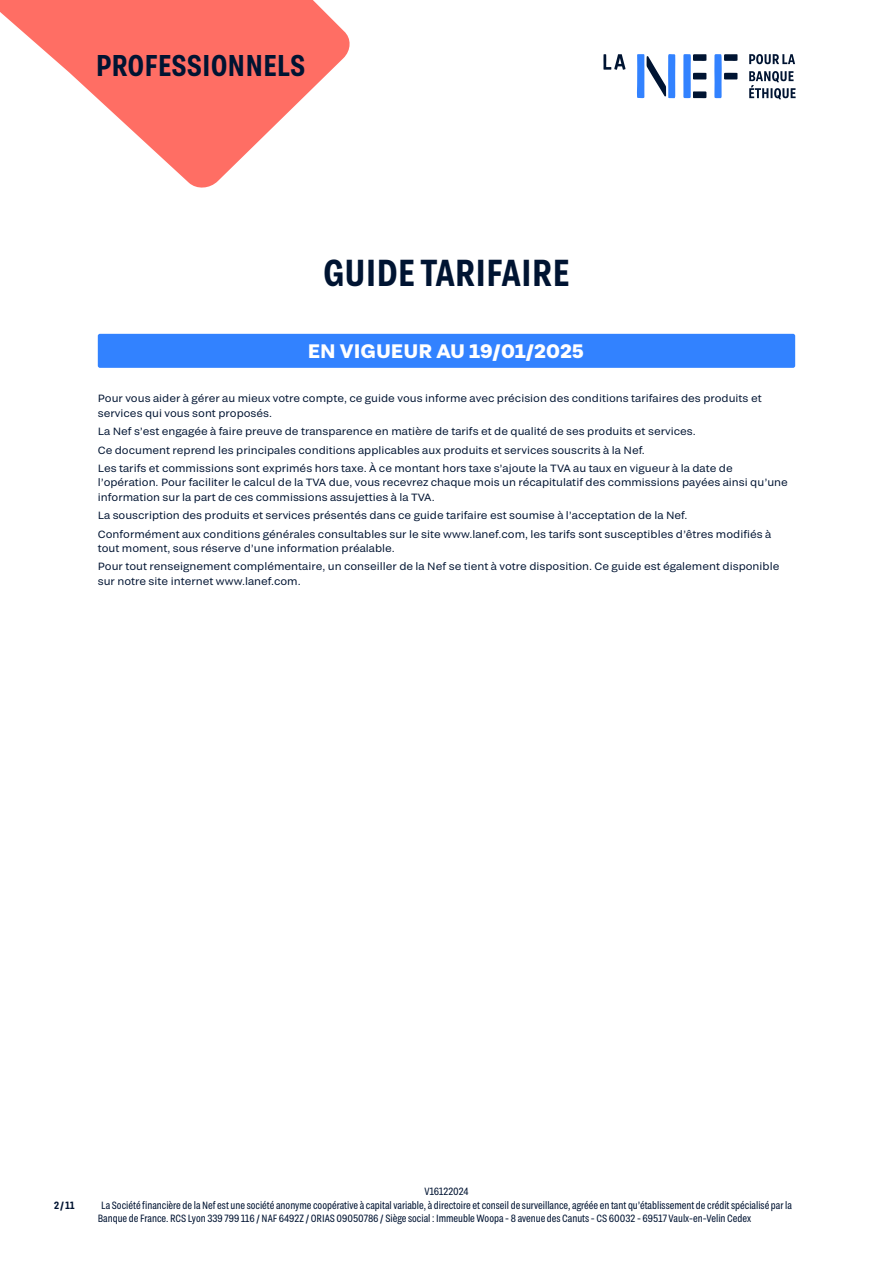
<style>
.page{position:relative;width:893px;height:1263px;background:#fff}
.page>*{position:absolute;margin:0;border:0;box-sizing:border-box;transform-origin:0 0}
.t1{font:600 37.5px "Grtsk Zetta";color:#001432}
.t2{font:600 30px "Grtsk Zetta";color:#001432}
.t3{font:700 19.5px "Grtsk Peta";color:#fff}
.t4{font:10.5px/18.5px "Grtsk Peta";color:#001432}
.t5{font:10.5px "Grtsk Zetta";color:#001432}
.t6{font:600 10.5px "Grtsk Zetta";color:#001432}
</style>
<div class="page">
<svg style="left:0;top:0;width:350px;height:188px;fill:#ff6e64"></svg>
<div style="left:98px;top:334px;width:697px;height:34px;background:#3282ff;border-radius:2px"></div>
<svg style="left:749px;top:54px;width:47px;height:45px"></svg>
<svg style="left:603px;top:54px;width:23px;height:16px"></svg>
<svg style="left:683px;top:54px;width:23px;height:44px"></svg>
<svg style="left:714px;top:54px;width:23px;height:44px"></svg>
<svg style="left:637px;top:54px;width:38px;height:44px"></svg>
<h2 class="t2" style="left:96px;top:47px;width:211px">PROFESSIONNELS</h2>
<h1 class="t1" style="left:323px;top:249px;width:248px">GUIDE TARIFAIRE</h1>
<h3 class="t3" style="left:308px;top:339px;width:278px">EN VIGUEUR AU 19/01/2025</h3>
<p class="t4" style="left:98px;top:391px;width:665px;line-height:14.2px">Pour vous aider à gérer au mieux votre compte, ce guide vous informe avec précision des conditions tarifaires des produits et services qui vous sont proposés.</p>
<p class="t4" style="left:98px;top:422px;width:636px">La Nef s’est engagée à faire preuve de transparence en matière de tarifs et de qualité de ses produits et services.<br>Ce document reprend les principales conditions applicables aux produits et services souscrits à la Nef.<br>Les tarifs et commissions sont exprimés hors taxe. À ce montant hors taxe s’ajoute la TVA au taux en vigueur à la date de</p>
<p class="t4" style="left:98px;top:475px;width:692px;line-height:14.2px">l’opération. Pour faciliter le calcul de la TVA due, vous recevrez chaque mois un récapitulatif des commissions payées ainsi qu’une information sur la part de ces commissions assujetties à la TVA.</p>
<p class="t4" style="left:98px;top:506px;width:675px">La souscription des produits et services présentés dans ce guide tarifaire est soumise à l’acceptation de la Nef.<br>Conformément aux conditions générales consultables sur le site www.lanef.com, les tarifs sont susceptibles d’êtres modifiés à</p>
<p class="t4" style="left:98px;top:539px;width:683px">tout moment, sous réserve d’une information préalable.<br>Pour tout renseignement complémentaire, un conseiller de la Nef se tient à votre disposition. Ce guide est également disponible</p>
<p class="t4" style="left:98px;top:571px;width:204px">sur notre site internet www.lanef.com.</p>
<p class="t6" style="left:54px;top:1199px;width:22px">2 / 11</p>
<p class="t5" style="left:424px;top:1185px;width:46px">V16122024</p>
<p class="t5" style="left:101px;top:1198px;width:692px">La Société financière de la Nef est une société anonyme coopérative à capital variable, à directoire et conseil de surveillance, agréée en tant qu’établissement de crédit spécialisé par la</p>
<p class="t5" style="left:98px;top:1212px;width:655px">Banque de France. RCS Lyon 339 799 116 / NAF 6492Z / ORIAS 09050786 / Siège social : Immeuble Woopa - 8 avenue des Canuts - CS 60032 - 69517 Vaulx-en-Velin Cedex</p>
</div>
